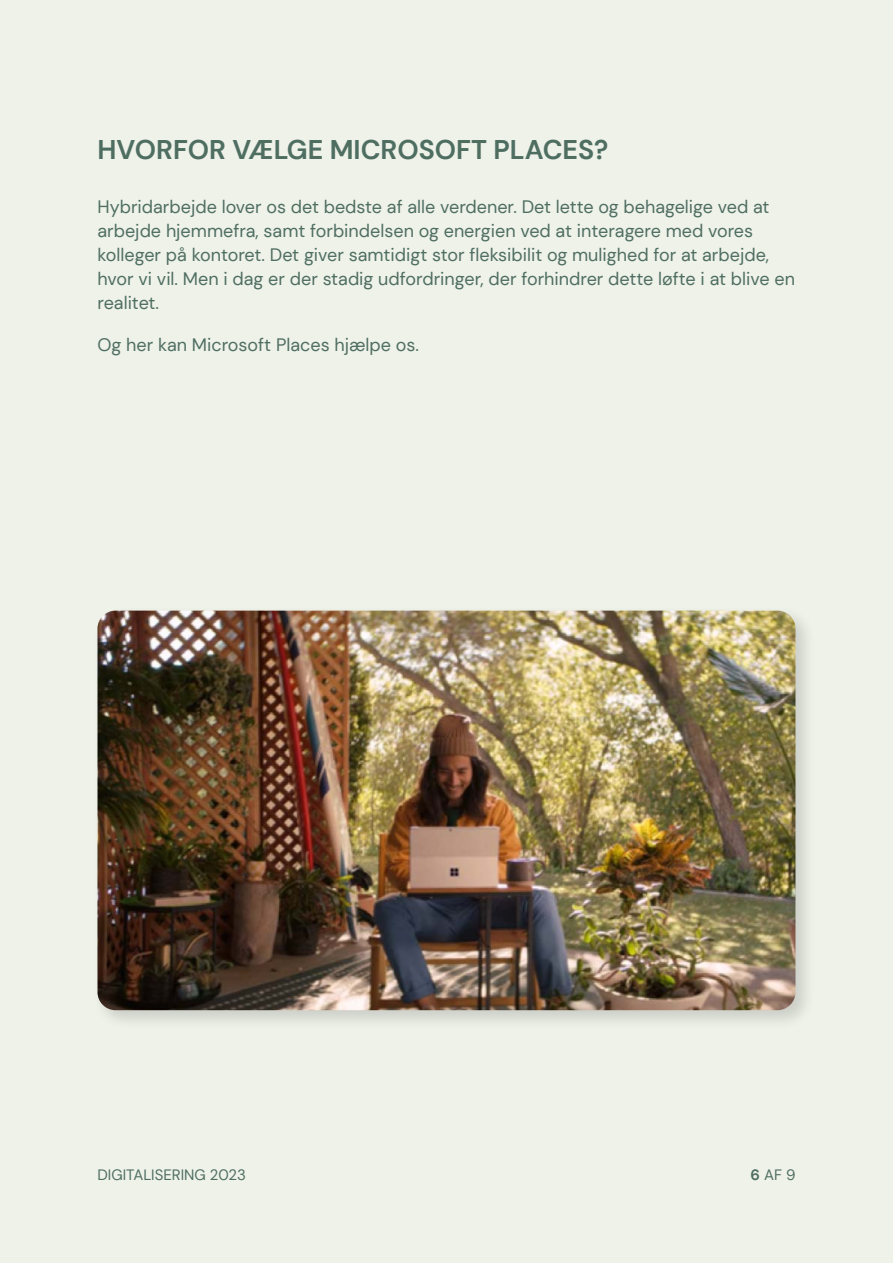
<style>
.page{position:relative;width:893px;height:1263px;background:#eff2e9}
.page>*{position:absolute;margin:0;border:0;box-sizing:border-box;transform-origin:0 0}
.t1{font:700 27px "DM Sans";color:#4f6e62}
.t2{font:18px/24px "DM Sans";color:#4f6e62}
.t3{font:15px "DM Sans";color:#4f6e62}
.s1{font-weight:700}
</style>
<div class="page">
<div style="left:91px;top:604px;width:726px;height:427px;background:#000;opacity:.15"></div>
<img style="left:98px;top:611px;width:697px;height:399px">
<h1 class="t1" style="left:98px;top:132px;width:512px">HVORFOR VÆLGE MICROSOFT PLACES?</h1>
<p class="t2" style="left:98px;top:194px;width:699px">Hybridarbejde lover os det bedste af alle verdener. Det lette og behagelige ved at arbejde hjemmefra, samt forbindelsen og energien ved at interagere med vores kolleger på kontoret. Det giver samtidigt stor fleksibilit og mulighed for at arbejde, hvor vi vil. Men i dag er der stadig udfordringer, der forhindrer dette løfte i at blive en realitet.</p>
<p class="t2" style="left:98px;top:332px;width:323px">Og her kan Microsoft Places hjælpe os.</p>
<p class="t3" style="left:98px;top:1166px;width:150px">DIGITALISERING 2023</p>
<p class="t3" style="left:751px;top:1166px;width:46px"><span class="s1">6</span> AF 9</p>
</div>
